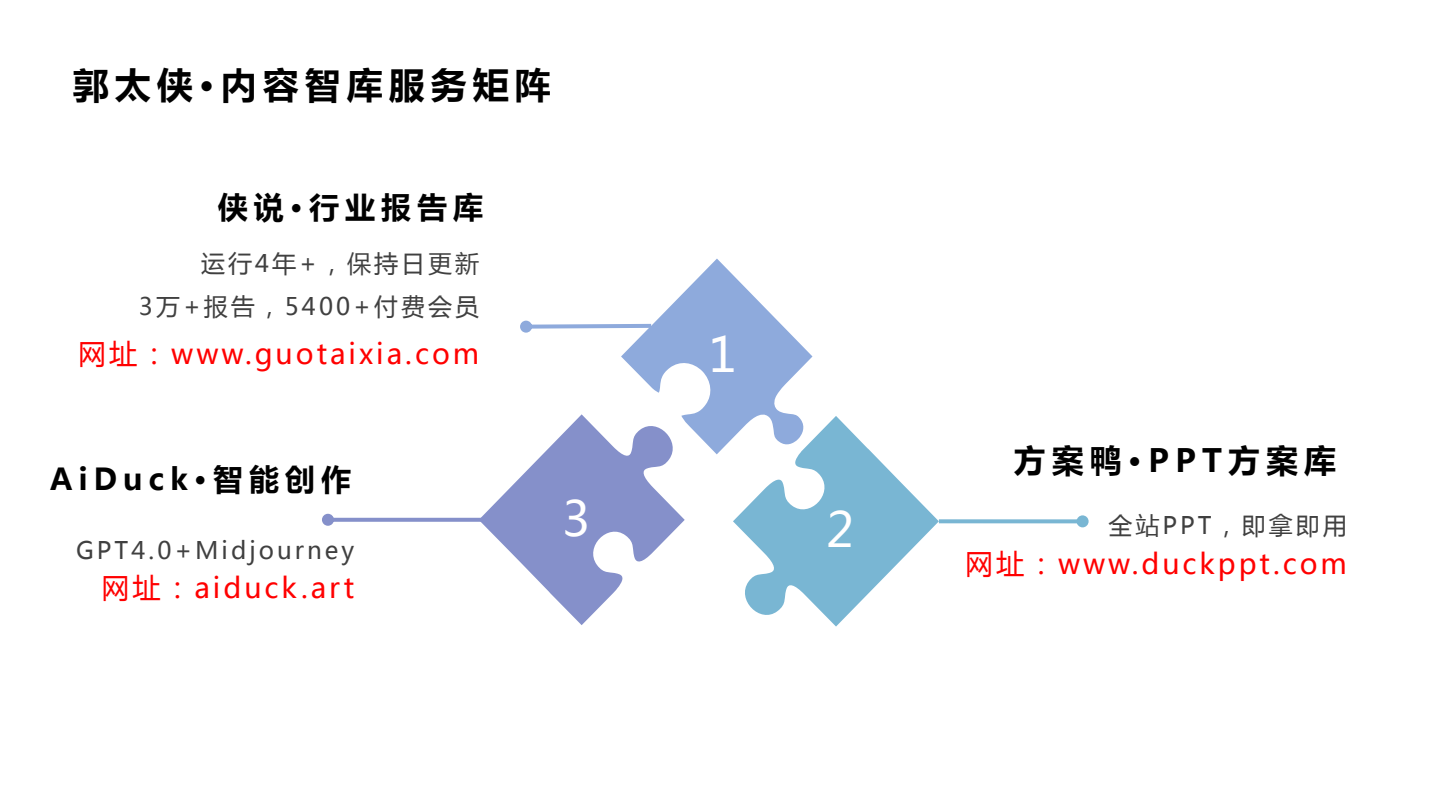
<style>
.page{position:relative;width:1440px;height:810px;background:#fff}
.page>*{position:absolute;margin:0;border:0;box-sizing:border-box;transform-origin:0 0}
.t1{font:48px "Microsoft Ya Hei";color:#fff}
.t2{font:700 36px "Microsoft Ya Hei";letter-spacing:.165em;color:#000}
.t3{font:700 32px "Microsoft Ya Hei";letter-spacing:.19em;color:#000}
.t4{font:700 30px "Microsoft Ya Hei";letter-spacing:.2em;color:#000}
.t5{font:28.2px "Microsoft Ya Hei";letter-spacing:.105em;color:#f00}
.t6{font:24px/43.2px "Microsoft Ya Hei";letter-spacing:.125em;color:#404040;text-align:right}
</style>
<div class="page">
<svg style="left:322px;top:259px;width:767px;height:368px"></svg>
<h2 class="t2" style="left:73px;top:59px;width:479px">郭太侠·内容智库服务矩阵</h2>
<p class="t4" style="left:218px;top:186px;width:267px">侠说·行业报告库</p>
<p class="t6" style="left:139px;top:241px;width:342px">运行4年+，保持日更新<br>3万+报告，5400+付费会员</p>
<p class="t5" style="left:78px;top:335px;width:402px">网址：www.guotaixia.com</p>
<h1 class="t1" style="left:708px;top:323px;width:30px">1</h1>
<p class="t4" style="left:50px;top:459px;width:303px">AiDuck·智能创作</p>
<p class="t6" style="left:76px;top:528px;width:279px">GPT4.0+Midjourney</p>
<p class="t5" style="left:101px;top:569px;width:254px">网址：aiduck.art</p>
<h1 class="t1" style="left:562px;top:486px;width:30px">3</h1>
<h1 class="t1" style="left:826px;top:498px;width:30px">2</h1>
<h3 class="t3" style="left:1014px;top:438px;width:323px">方案鸭·PPT方案库</h3>
<p class="t6" style="left:1109px;top:503px;width:240px">全站PPT，即拿即用</p>
<p class="t5" style="left:965px;top:544px;width:383px">网址：www.duckppt.com</p>
</div>
